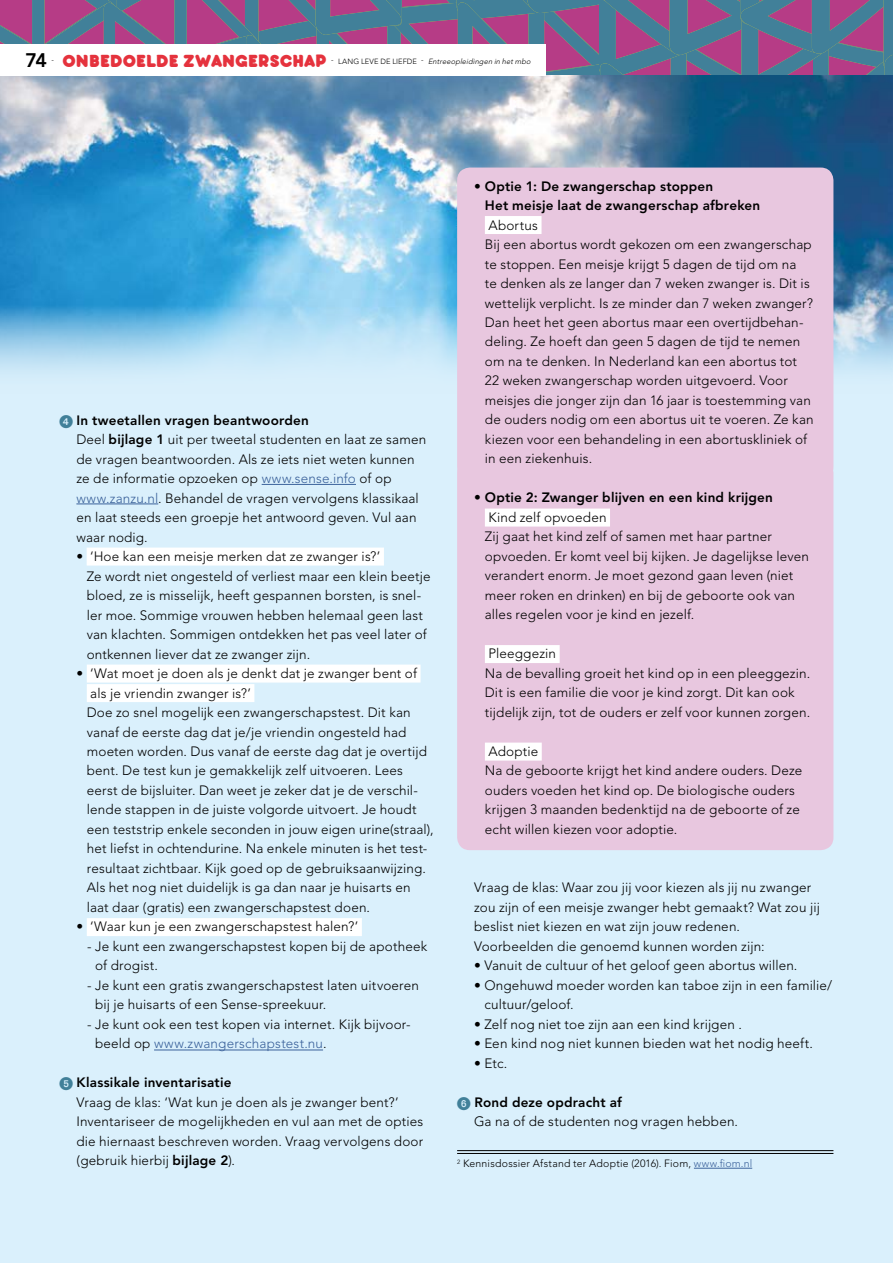
<style>
.page{position:relative;width:893px;height:1263px;background:#daf0fc}
.page>*{position:absolute;margin:0;border:0;box-sizing:border-box;transform-origin:0 0}
.t1{font:900 19.5px "bubbleboddy";color:#e5323d}
.t2{font:800 19.5px "Avenir LT Std";color:#000}
.t3{font:300 13.5px/19.5px "Avenir LT Std";letter-spacing:.01em;color:#000}
.t4{font:800 13.5px/19.5px "Avenir LT Std";letter-spacing:.015em;color:#000}
.t5{font:300 10.5px "Avenir LT Std";letter-spacing:.02em;color:#000}
.t6{font:italic 300 7.5px "Avenir LT Std";color:#000}
.t7{font:300 7.5px "Avenir LT Std";color:#000}
.s1{font-style:normal}
.s2{font-family:"European Pi One";font-weight:400;color:#418099}
.s3{font-weight:800}
.s4{color:#3b629b}
</style>
<div class="page">
<img style="left:0;top:75px;width:893px;height:318px">
<hr style="left:262px;top:484px;width:94px;height:1px;background:#3b629b">
<hr style="left:76px;top:504px;width:82px;height:1px;background:#3b629b">
<div style="left:87px;top:548px;width:297px;height:18px;background:#fff"></div>
<div style="left:87px;top:665px;width:333px;height:18px;background:#fff"></div>
<div style="left:87px;top:684px;width:167px;height:18px;background:#fff"></div>
<div style="left:87px;top:918px;width:275px;height:18px;background:#fff"></div>
<hr style="left:154px;top:1050px;width:169px;height:1px;background:#3b629b">
<div style="left:457px;top:168px;width:376px;height:312px;background:#e8c7df;border-radius:13px"></div>
<div style="left:485px;top:216px;width:57px;height:18px;background:#fff"></div>
<div style="left:457px;top:460px;width:376px;height:390px;background:#e8c7df;border-radius:13px"></div>
<div style="left:485px;top:509px;width:125px;height:18px;background:#fff"></div>
<div style="left:485px;top:645px;width:75px;height:18px;background:#fff"></div>
<div style="left:485px;top:743px;width:57px;height:18px;background:#fff"></div>
<hr style="left:694px;top:1168px;width:58px;height:1px;background:#3b629b">
<hr style="left:457px;top:1153px;width:376px;height:1px;background:#000">
<hr style="left:457px;top:1150px;width:376px;height:1px;background:#000">
<svg style="left:0;top:0;width:893px;height:75px;background:#76628f"></svg>
<div style="left:0;top:44px;width:546px;height:31px;background:#fff"></div>
<h1 class="t2" style="left:26px;top:49px;width:23px">74</h1>
<p class="t7" style="left:51px;top:55px;width:4px">-</p>
<h1 class="t1" style="left:63px;top:47px;width:266px">ONBEDOELDE ZWANGERSCHAP</h1>
<p class="t6" style="left:331px;top:57px;width:203px"><sup>-</sup> <span class="s1">LA N G L EV E D E L I E F D E </span><sup>-</sup> Entreeopleidingen in hetmbo</p>
<p class="t3" style="left:76px;top:410px;width:351px;text-indent:-17px"><span class="s2">4</span> <span class="s3">In tweetallen vragen beantwoorden<br></span>Deel <span class="s3">bijlage 1</span> uit per tweetal studenten en laat ze samen de vragen beantwoorden. Als ze iets niet weten kunnen ze de informatie opzoeken op <span class="s4">www.sense.info</span> of op <span class="s4">www.zanzu.nl</span>. Behandel de vragen vervolgens klassikaal en laat steeds een groepje het antwoord geven. Vul aan waar nodig.</p>
<p class="t3" style="left:87px;top:547px;width:345px;text-indent:-10px">• ‘Hoe kan een meisje merken dat ze zwanger is?’<br>Ze wordt niet ongesteld of verliest maar een klein beetje bloed, ze is misselijk, heeft gespannen borsten, is snel&shy;ler moe. Sommige vrouwen hebben helemaal geen last van klachten. Sommigen ontdekken het pas veel later of ontkennen liever dat ze zwanger zijn.</p>
<p class="t3" style="left:87px;top:664px;width:348px;text-indent:-10px">• ‘Wat moet je doen als je denkt dat je zwanger bent of als je vriendin zwanger is?’<br>Doe zo snel mogelijk een zwangerschapstest. Dit kan vanaf de eerste dag dat je/je vriendin ongesteld had moeten worden. Dus vanaf de eerste dag dat je overtijd bent. De test kun je gemakkelijk zelf uitvoeren. Lees eerst de bijsluiter. Dan weet je zeker dat je de verschil&shy;lende stappen in de juiste volgorde uitvoert. Je houdt een teststrip enkele seconden in jouw eigen urine(straal), het liefst in ochtendurine. Na enkele minuten is het test&shy;resultaat zichtbaar. Kijk goed op de gebruiksaanwijzing.<br>Als het nog niet duidelijk is ga dan naar je huisarts en laat daar (gratis) een zwangerschapstest doen.</p>
<p class="t3" style="left:77px;top:917px;width:283px">• ‘Waar kun je een zwangerschapstest halen?’</p>
<p class="t3" style="left:95px;top:936px;width:334px;text-indent:-8px">- Je kunt een zwangerschapstest kopen bij de apotheek of drogist.</p>
<p class="t3" style="left:95px;top:975px;width:325px;text-indent:-8px">- Je kunt een gratis zwangerschapstest laten uitvoeren bij je huisarts of een Sense-spreekuur.</p>
<p class="t3" style="left:95px;top:1014px;width:317px;text-indent:-8px">- Je kunt ook een test kopen via internet. Kijk bijvoor&shy;beeld op <span class="s4">www.zwangerschapstest.nu</span>.</p>
<p class="t3" style="left:77px;top:1073px;width:348px;text-indent:-17px"><span class="s2">5</span> <span class="s3">Klassikale inventarisatie<br></span>Vraag de klas: ‘Wat kun je doen als je zwanger bent?’ Inventariseer de mogelijkheden en vul aan met de opties die hiernaast beschreven worden. Vraag vervolgens door (gebruik hierbij <span class="s3">bijlage 2</span>).</p>
<p class="t4" style="left:485px;top:176px;width:277px;text-indent:-11px">• Optie 1: De zwangerschap stoppen<br>Het meisje laat de zwangerschap afbreken</p>
<p class="t3" style="left:485px;top:215px;width:330px">Abortus<br>Bij een abortus wordt gekozen om een zwangerschap te stoppen. Een meisje krijgt 5 dagen de tijd om na<br>te denken als ze langer dan 7 weken zwanger is. Dit is wettelijk verplicht. Is ze minder dan 7 weken zwanger?<br>Dan heet het geen abortus maar een overtijdbehan&shy;deling. Ze hoeft dan geen 5 dagen de tijd te nemen om na te denken. In Nederland kan een abortus tot 22 weken zwangerschap worden uitgevoerd. Voor meisjes die jonger zijn dan 16 jaar is toestemming van de ouders nodig om een abortus uit te voeren. Ze kan kiezen voor een behandeling in een abortuskliniek of in een ziekenhuis.</p>
<p class="t4" style="left:474px;top:488px;width:300px">• Optie 2: Zwanger blijven en een kind krijgen</p>
<p class="t3" style="left:485px;top:508px;width:326px">Kind zelf opvoeden<br>Zij gaat het kind zelf of samen met haar partner opvoeden. Er komt veel bij kijken. Je dagelijkse leven verandert enorm. Je moet gezond gaan leven (niet meer roken en drinken) en bij de geboorte ook van alles regelen voor je kind en jezelf.</p>
<p class="t3" style="left:485px;top:644px;width:327px">Pleeggezin<br>Na de bevalling groeit het kind op in een pleeggezin.<br>Dit is een familie die voor je kind zorgt. Dit kan ook tijdelijk zijn, tot de ouders er zelf voor kunnen zorgen.</p>
<p class="t3" style="left:485px;top:741px;width:319px">Adoptie<br>Na de geboorte krijgt het kind andere ouders. Deze ouders voeden het kind op. De biologische ouders krijgen 3 maanden bedenktijd na de geboorte of ze echt willen kiezen voor adoptie.</p>
<p class="t3" style="left:474px;top:878px;width:347px">Vraag de klas: Waar zou jij voor kiezen als jij nu zwanger zou zijn of een meisje zwanger hebt gemaakt? Wat zou jij beslist niet kiezen en wat zijn jouw redenen.<br>Voorbeelden die genoemd kunnen worden zijn:</p>
<p class="t3" style="left:474px;top:956px;width:325px">• Vanuit de cultuur of het geloof geen abortus willen.</p>
<p class="t3" style="left:484px;top:975px;width:349px;text-indent:-10px">• Ongehuwd moeder worden kan taboe zijn in een familie/ cultuur/geloof.</p>
<p class="t3" style="left:474px;top:1014px;width:269px">• Zelf nog niet toe zijn aan een kind krijgen .</p>
<p class="t3" style="left:474px;top:1034px;width:340px">• Een kind nog niet kunnen bieden wat het nodig heeft.</p>
<p class="t3" style="left:474px;top:1053px;width:35px">• Etc.</p>
<p class="t3" style="left:474px;top:1092px;width:265px;text-indent:-17px"><span class="s2">6</span> <span class="s3">Rond deze opdracht af<br></span>Ga na of de studenten nog vragen hebben.</p>
<p class="t5" style="left:457px;top:1157px;width:297px"><sup>2</sup> Kennisdossier Afstand ter Adoptie (2016). Fiom, <span class="s4">www.fiom.nl</span></p>
</div>
